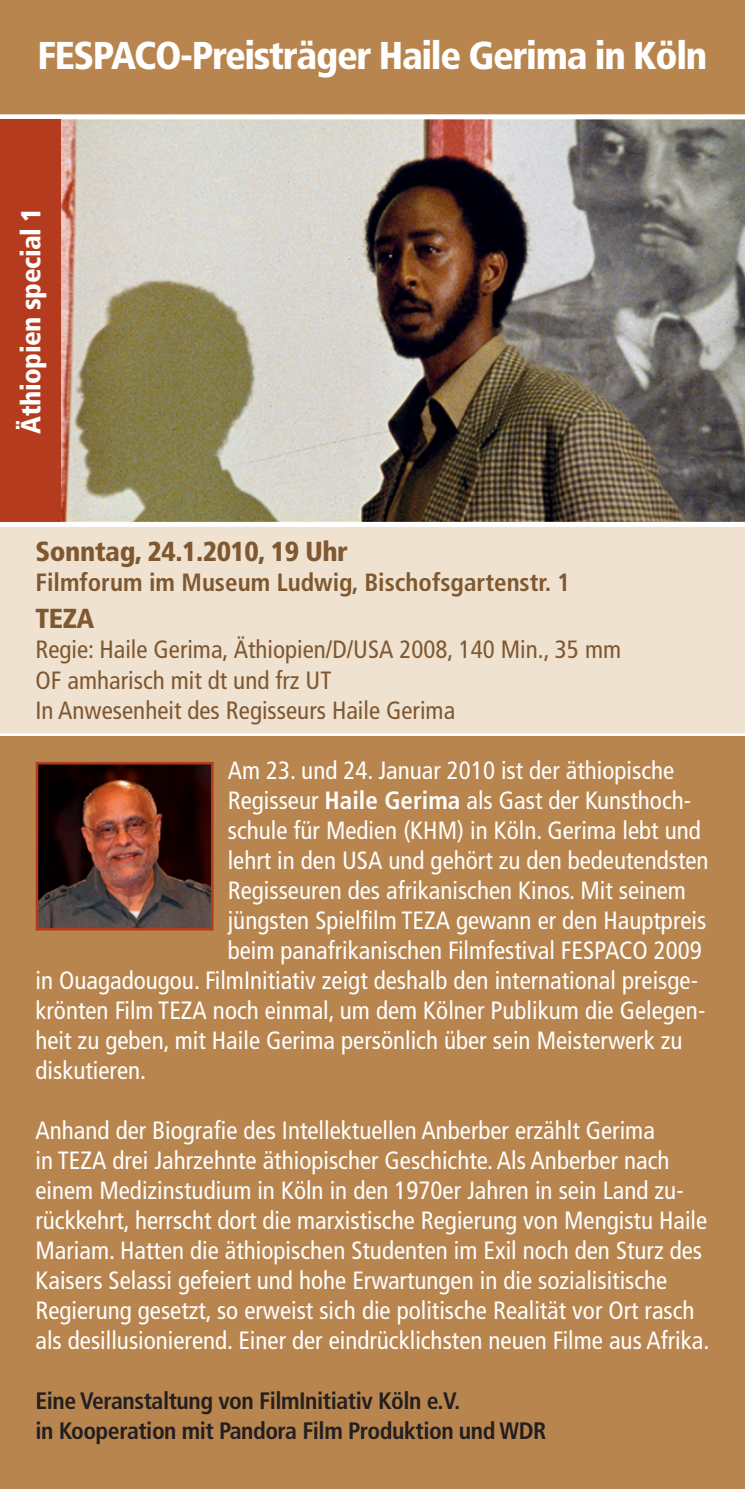
<style>
.page{position:relative;width:745px;height:1489px;background:#fff}
.page>*{position:absolute;margin:0;border:0;box-sizing:border-box;transform-origin:0 0}
.t1{font:900 condensed 38.75px "Frutiger";letter-spacing:-.035em;color:#fff}
.t2{font:900 condensed 27.5px "Frutiger";letter-spacing:-.015em;color:#7f5830}
.t3{font:900 condensed 27.5px "Frutiger";letter-spacing:-.015em;color:#fff}
.t4{font:condensed 25px/30px "Frutiger";color:#fff}
.t5{font:condensed 25px/30px "Frutiger";color:#7f5830}
.t6{font:700 condensed 25px "Frutiger";color:#7f5830}
.t7{font:700 condensed 23.75px/30px "Frutiger";letter-spacing:-.02em;color:#231f20}
.s1{font-weight:700}
</style>
<div class="page">
<div style="left:0;top:0;width:744px;height:1488px;background:#b9854e"></div>
<div style="left:0;top:529px;width:744px;height:207px;background:#f0e2d1"></div>
<img style="left:0;top:112px;width:744px;height:417px">
<div style="left:0;top:119px;width:60px;height:403px;background:#b53b1e"></div>
<img style="left:39px;top:765px;width:171px;height:162px">
<div style="left:36px;top:762px;width:177px;height:168px;border:2px solid #b53b1e"></div>
<h1 class="t1" style="left:37px;top:33px;width:671px">FESPACO-Preisträger Haile Gerima in Köln</h1>
<p class="t3" style="left:14px;top:434px;width:228px;rotate:-90deg">Äthiopien special 1</p>
<p class="t2" style="left:35px;top:535px;width:314px">Sonntag, 24.1.2010, 19 Uhr</p>
<p class="t6" style="left:35px;top:567px;width:535px">Filmforum im Museum Ludwig, Bischofsgartenstr. 1</p>
<p class="t2" style="left:35px;top:602px;width:60px">TEZA</p>
<p class="t5" style="left:35px;top:635px;width:586px">Regie: Haile Gerima, Äthiopien/D/USA 2008, 140 Min., 35 mm<br>OF amharisch mit dt und frz UT<br>In Anwesenheit des Regisseurs Haile Gerima</p>
<p class="t4" style="left:227px;top:755px;width:447px">Am 23. und 24. Januar 2010 ist der äthiopische</p>
<p class="t4" style="left:227px;top:785px;width:464px">Regisseur <span class="s1">Haile Gerima</span> als Gast der Kunsthoch-</p>
<p class="t4" style="left:227px;top:815px;width:474px">schule für Medien (KHM) in Köln. Gerima lebt und</p>
<p class="t4" style="left:227px;top:845px;width:482px">lehrt in den USA und gehört zu den bedeutendsten</p>
<p class="t4" style="left:227px;top:875px;width:459px">Regisseuren des afrikanischen Kinos. Mit seinem</p>
<p class="t4" style="left:227px;top:905px;width:480px">jüngsten Spielfilm TEZA gewann er den Hauptpreis</p>
<p class="t4" style="left:227px;top:935px;width:475px">beim panafrikanischen Filmfestival FESPACO 2009</p>
<p class="t4" style="left:35px;top:965px;width:663px">in Ouagadougou. FilmInitiativ zeigt deshalb den international preisge-</p>
<p class="t4" style="left:35px;top:995px;width:671px">krönten Film TEZA noch einmal, um dem Kölner Publikum die Gelegen-</p>
<p class="t4" style="left:35px;top:1025px;width:648px">heit zu geben, mit Haile Gerima persönlich über sein Meisterwerk zu</p>
<p class="t4" style="left:35px;top:1055px;width:112px">diskutieren.</p>
<p class="t4" style="left:35px;top:1115px;width:675px">Anhand der Biografie des Intellektuellen Anberber erzählt Gerima<br>in TEZA drei Jahrzehnte äthiopischer Geschichte. Als Anberber nach einem Medizinstudium in Köln in den 1970er Jahren in sein Land zu&shy;rückkehrt, herrscht dort die marxistische Regierung von Mengistu Haile Mariam. Hatten die äthiopischen Studenten im Exil noch den Sturz des Kaisers Selassi gefeiert und hohe Erwartungen in die sozialisitische Regierung gesetzt, so erweist sich die politische Realität vor Ort rasch als desillusionierend. Einer der eindrücklichsten neuen Filme aus Afrika.</p>
<p class="t7" style="left:35px;top:1385px;width:512px">Eine Veranstaltung von FilmInitiativ Köln e.V.<br>in Kooperation mit Pandora Film Produktion und WDR</p>
</div>
